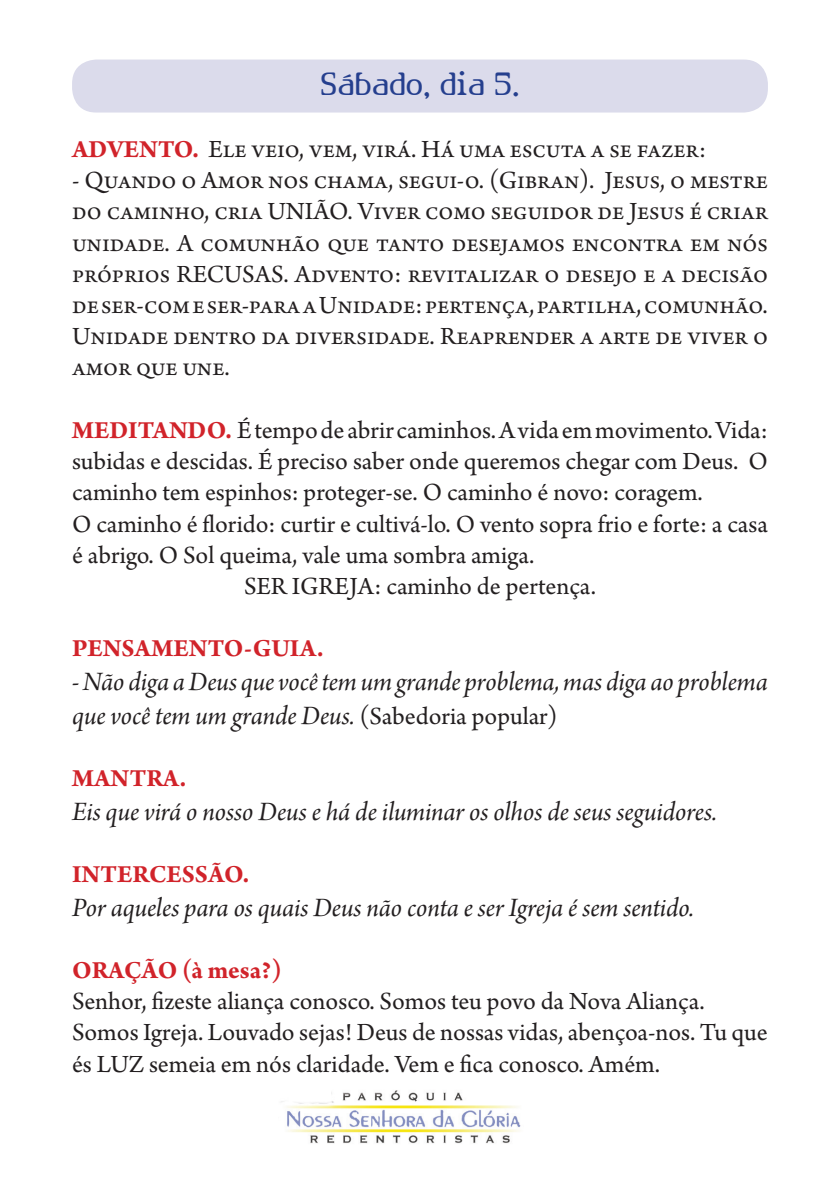
<style>
.page{position:relative;width:840px;height:1191px;background:#fff}
.page>*{position:absolute;margin:0;border:0;box-sizing:border-box;transform-origin:0 0}
.t1{font:36px "All Hooked Up";color:#253f8e}
.t2{font:28px/33.6px "Arno Pro Italic Subhead";letter-spacing:-.005em;color:#231f20}
.t3{font:26px/31.2px "Arno Pro";color:#231f20;text-align:justify}
.t4{font:700 26px "Arno Pro";color:#d1232a}
.s1{font-weight:700;color:#d1232a}
.s2{font-family:"Arno Pro";font-size:26px}
</style>
<div class="page">
<div style="left:72px;top:60px;width:695px;height:52px;background:#dbdbeb;border-radius:24px"></div>
<img style="left:281px;top:1090px;width:240px;height:54px">
<h1 class="t1" style="left:320px;top:67px;width:201px">Sábado, dia 5.</h1>
<p class="t3" style="left:72px;top:135px;width:635px"><span class="s1">ADVENTO.</span> Ele veio, vem, virá. Há uma escuta a se fazer:</p>
<p class="t3" style="left:72px;top:166px;width:697px">- Quando o Amor nos chama, segui-o. (Gibran). Jesus, o mestre do caminho, cria UNIÃO. Viver como seguidor de Jesus é criar unidade. A comunhão que tanto desejamos encontra em nós próprios RECUSAS. Advento: revitalizar o desejo e a decisão de ser-com e ser-para a Unidade: pertença, partilha, comunhão.<br>Unidade dentro da diversidade. Reaprender a arte de viver o amor que une.</p>
<p class="t3" style="left:72px;top:416px;width:697px"><span class="s1">MEDITANDO.</span> É tempo de abrir caminhos. A vida em movimento. Vida:</p>
<p class="t3" style="left:72px;top:447px;width:696px">subidas e descidas. É preciso saber onde queremos chegar com Deus. O</p>
<p class="t3" style="left:72px;top:478px;width:632px">caminho tem espinhos: proteger-se. O caminho é novo: coragem.</p>
<p class="t3" style="left:72px;top:509px;width:697px">O caminho é florido: curtir e cultivá-lo. O vento sopra frio e forte: a casa</p>
<p class="t3" style="left:72px;top:540px;width:463px">é abrigo. O Sol queima, vale uma sombra amiga.</p>
<p class="t3" style="left:244px;top:572px;width:353px">SER IGREJA: caminho de pertença.</p>
<p class="t4" style="left:72px;top:633px;width:253px">PENSAMENTO-GUIA.</p>
<p class="t2" style="left:72px;top:666px;width:697px">- Não diga a Deus que você tem um grande problema, mas diga ao problema que você tem um grande Deus. <span class="s2">(Sabedoria popular)</span></p>
<p class="t4" style="left:72px;top:763px;width:116px">MANTRA.</p>
<p class="t2" style="left:72px;top:796px;width:645px">Eis que virá o nosso Deus e há de iluminar os olhos de seus seguidores.</p>
<p class="t4" style="left:72px;top:859px;width:178px">INTERCESSÃO.</p>
<p class="t2" style="left:72px;top:892px;width:623px">Por aqueles para os quais Deus não conta e ser Igreja é sem sentido.</p>
<p class="t4" style="left:72px;top:955px;width:211px">ORAÇÃO (à mesa?)</p>
<p class="t3" style="left:72px;top:987px;width:696px;text-align:left">Senhor, fizeste aliança conosco. Somos teu povo da Nova Aliança.<br>Somos Igreja. Louvado sejas! Deus de nossas vidas, abençoa-nos. Tu que és LUZ semeia em nós claridade. Vem e fica conosco. Amém.</p>
</div>
